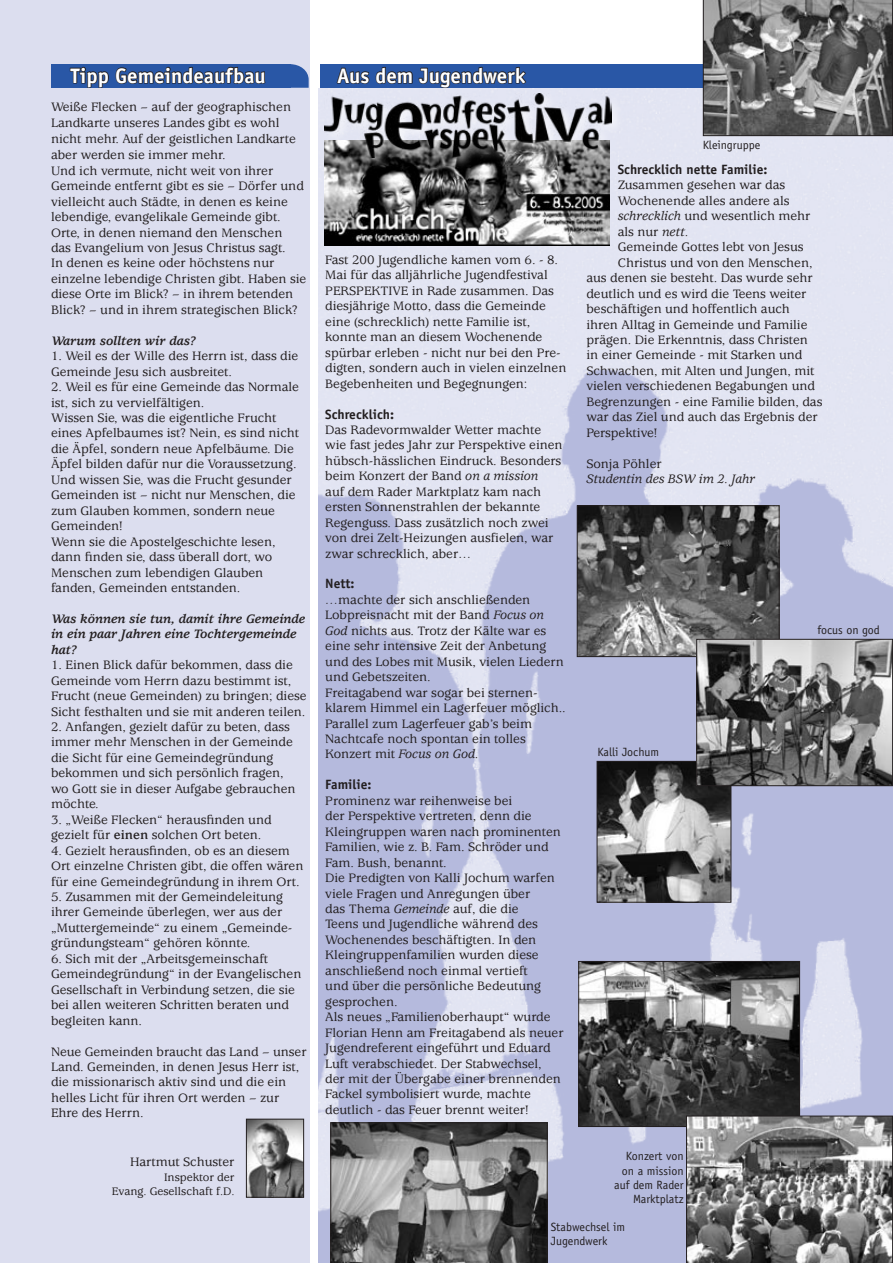
<style>
.page{position:relative;width:893px;height:1263px;background:#fff}
.page>*{position:absolute;margin:0;border:0;box-sizing:border-box;transform-origin:0 0}
.t1{font:700 21px "Officina Sans";color:#fff}
.t2{font:500 13.5px/15.5px "Usherwood";color:#231f20}
.t3{font:italic 700 13.5px/15.5px "Usherwood";color:#231f20}
.t4{font:700 13.5px "Officina Sans";color:#231f20}
.t5{font:italic 500 13.5px "Usherwood";color:#231f20}
.t6{font:12px/14.4px "Officina Sans";color:#231f20;text-align:right}
.t7{font:500 12px/14.4px "Usherwood";color:#231f20;text-align:right}
.s1{font-weight:700}
.s2{font-style:italic}
</style>
<div class="page">
<div style="left:0;top:0;width:309px;height:1263px;background:#dcdeef"></div>
<div style="left:320px;top:64px;width:492px;height:24px;background:#2957a6"></div>
<svg style="left:336px;top:66px;width:190px;height:22px"></svg>
<img style="left:319px;top:88px;width:574px;height:1175px">
<div style="left:51px;top:64px;width:239px;height:24px;background:#2957a6"></div>
<svg style="left:69px;top:64px;width:240px;height:24px"></svg>
<img style="left:248px;top:1121px;width:54px;height:74px">
<div style="left:246px;top:1119px;width:58px;height:78px;border:1px solid #231f20"></div>
<svg style="left:330px;top:1122px;width:218px;height:141px"></svg>
<img style="left:599px;top:763px;width:130px;height:137px">
<div style="left:597px;top:761px;width:134px;height:141px;border:1px solid #231f20"></div>
<img style="left:579px;top:507px;width:198px;height:148px">
<div style="left:577px;top:505px;width:202px;height:152px;border:1px solid #231f20"></div>
<img style="left:580px;top:963px;width:218px;height:162px">
<div style="left:578px;top:961px;width:222px;height:166px;border:1px solid #231f20"></div>
<svg style="left:686px;top:1116px;width:207px;height:147px"></svg>
<svg style="left:703px;top:0;width:190px;height:136px"></svg>
<img style="left:698px;top:641px;width:193px;height:143px">
<div style="left:696px;top:639px;width:197px;height:147px;border:1px solid #231f20"></div>
<img style="left:325px;top:170px;width:284px;height:76px">
<div style="left:320px;top:88px;width:305px;height:82px;background:#fff;opacity:.75"></div>
<img style="left:325px;top:93px;width:287px;height:64px">
<h1 class="t1" style="left:71px;top:63px;width:197px">Tipp Gemeindeaufbau</h1>
<h1 class="t1" style="left:337px;top:63px;width:190px">Aus dem Jugendwerk</h1>
<p class="t2" style="left:51px;top:99px;width:257px">Weiße Flecken – auf der geographischen Landkarte unseres Landes gibt es wohl nicht mehr. Auf der geistlichen Landkarte aber werden sie immer mehr.<br>Und ich vermute, nicht weit von ihrer Gemeinde entfernt gibt es sie – Dörfer und vielleicht auch Städte, in denen es keine lebendige, evangelikale Gemeinde gibt.<br>Orte, in denen niemand den Menschen<br>das Evangelium von Jesus Christus sagt.<br>In denen es keine oder höchstens nur einzelne lebendige Christen gibt. Haben sie diese Orte im Blick? – in ihrem betenden Blick? – und in ihrem strategischen Blick?</p>
<p class="t3" style="left:51px;top:333px;width:146px">Warum sollten wir das?</p>
<p class="t2" style="left:51px;top:348px;width:249px">1. Weil es der Wille des Herrn ist, dass die<br>Gemeinde Jesu sich ausbreitet.</p>
<p class="t2" style="left:51px;top:379px;width:250px">2. Weil es für eine Gemeinde das Normale ist, sich zu vervielfältigen.<br>Wissen Sie, was die eigentliche Frucht eines Apfelbaumes ist? Nein, es sind nicht die Äpfel, sondern neue Apfelbäume. Die Äpfel bilden dafür nur die Voraussetzung.<br>Und wissen Sie, was die Frucht gesunder Gemeinden ist – nicht nur Menschen, die zum Glauben kommen, sondern neue Gemeinden!<br>Wenn sie die Apostelgeschichte lesen, dann finden sie, dass überall dort, wo Menschen zum lebendigen Glauben fanden, Gemeinden entstanden.</p>
<p class="t3" style="left:51px;top:611px;width:256px">Was können sie tun, damit ihre Gemeinde in ein paar Jahren eine Tochtergemeinde hat?</p>
<p class="t2" style="left:51px;top:657px;width:257px">1. Einen Blick dafür bekommen, dass die Gemeinde vom Herrn dazu bestimmt ist, Frucht (neue Gemeinden) zu bringen; diese Sicht festhalten und sie mit anderen teilen.</p>
<p class="t2" style="left:51px;top:719px;width:246px">2. Anfangen, gezielt dafür zu beten, dass immer mehr Menschen in der Gemeinde die Sicht für eine Gemeindegründung bekommen und sich persönlich fragen, wo Gott sie in dieser Aufgabe gebrauchen möchte.</p>
<p class="t2" style="left:51px;top:812px;width:222px">3. „Weiße Flecken“ herausfinden und gezielt für <span class="s1">einen</span> solchen Ort beten.</p>
<p class="t2" style="left:51px;top:843px;width:254px">4. Gezielt herausfinden, ob es an diesem<br>Ort einzelne Christen gibt, die offen wären für eine Gemeindegründung in ihrem Ort.</p>
<p class="t2" style="left:51px;top:889px;width:243px">5. Zusammen mit der Gemeindeleitung ihrer Gemeinde überlegen, wer aus der „Muttergemeinde“ zu einem „Gemeinde&shy;gründungsteam“ gehören könnte.</p>
<p class="t2" style="left:51px;top:951px;width:252px">6. Sich mit der „Arbeitsgemeinschaft Gemeindegründung“ in der Evangelischen Gesellschaft in Verbindung setzen, die sie bei allen weiteren Schritten beraten und begleiten kann.</p>
<p class="t2" style="left:51px;top:1044px;width:257px">Neue Gemeinden braucht das Land – unser Land. Gemeinden, in denen Jesus Herr ist, die missionarisch aktiv sind und die ein helles Licht für ihren Ort werden – zur Ehre des Herrn.</p>
<p class="t2" style="left:325px;top:252px;width:243px">Fast 200 Jugendliche kamen vom 6. - 8.<br>Mai für das alljährliche Jugendfestival PERSPEKTIVE in Rade zusammen. Das diesjährige Motto, dass die Gemeinde eine (schrecklich) nette Familie ist, konnte man an diesem Wochenende spürbar erleben - nicht nur bei den Pre&shy;digten, sondern auch in vielen einzelnen Begebenheiten und Begegnungen:</p>
<p class="t4" style="left:325px;top:405px;width:70px">Schrecklich:</p>
<p class="t2" style="left:325px;top:422px;width:239px">Das Radevormwalder Wetter machte wie fast jedes Jahr zur Perspektive einen hübsch-hässlichen Eindruck. Besonders beim Konzert der Band <span class="s2">on a mission<br></span>auf dem Rader Marktplatz kam nach ersten Sonnenstrahlen der bekannte Regenguss. Dass zusätzlich noch zwei von drei Zelt-Heizungen ausfielen, war zwar schrecklich, aber…</p>
<p class="t4" style="left:325px;top:575px;width:31px">Nett:</p>
<p class="t2" style="left:325px;top:592px;width:242px"><span class="s2">…</span>machte der sich anschließenden Lobpreisnacht mit der Band <span class="s2">Focus on God</span> nichts aus. Trotz der Kälte war es eine sehr intensive Zeit der Anbetung und des Lobes mit Musik, vielen Liedern und Gebetszeiten.<br>Freitagabend war sogar bei sternen&shy;klarem Himmel ein Lagerfeuer möglich..<br>Parallel zum Lagerfeuer gab’s beim Nachtcafe noch spontan ein tolles Konzert mit <span class="s2">Focus on God.</span></p>
<p class="t4" style="left:325px;top:776px;width:48px">Familie:</p>
<p class="t2" style="left:325px;top:793px;width:240px">Prominenz war reihenweise bei<br>der Perspektive vertreten, denn die Kleingruppen waren nach prominenten Familien, wie z. B. Fam. Schröder und Fam. Bush, benannt.<br>Die Predigten von Kalli Jochum warfen viele Fragen und Anregungen über<br>das Thema <span class="s2">Gemeinde</span> auf, die die<br>Teens und Jugendliche während des Wochenendes beschäftigten. In den Kleingruppenfamilien wurden diese anschließend noch einmal vertieft<br>und über die persönliche Bedeutung gesprochen.<br>Als neues „Familienoberhaupt“ wurde Florian Henn am Freitagabend als neuer Jugendreferent eingeführt und Eduard Luft verabschiedet. Der Stabwechsel, der mit der Übergabe einer brennenden Fackel symbolisiert wurde, machte deutlich - das Feuer brennt weiter!</p>
<p class="t6" style="left:703px;top:138px;width:59px">Kleingruppe</p>
<p class="t4" style="left:618px;top:161px;width:151px">Schrecklich nette Familie:</p>
<p class="t2" style="left:618px;top:178px;width:169px">Zusammen gesehen war das</p>
<p class="t2" style="left:618px;top:193px;width:173px">Wochenende alles andere als</p>
<p class="t2" style="left:618px;top:209px;width:194px"><span class="s2">schrecklich</span> und wesentlich mehr</p>
<p class="t2" style="left:618px;top:224px;width:72px">als nur <span class="s2">nett.</span></p>
<p class="t2" style="left:618px;top:240px;width:187px">Gemeinde Gottes lebt von Jesus</p>
<p class="t2" style="left:618px;top:255px;width:196px">Christus und von den Menschen,</p>
<p class="t2" style="left:586px;top:270px;width:228px">aus denen sie besteht. Das wurde sehr</p>
<p class="t2" style="left:586px;top:286px;width:222px">deutlich und es wird die Teens weiter</p>
<p class="t2" style="left:586px;top:301px;width:205px">beschäftigen und hoffentlich auch</p>
<p class="t2" style="left:586px;top:317px;width:223px">ihren Alltag in Gemeinde und Familie</p>
<p class="t2" style="left:586px;top:332px;width:223px">prägen. Die Erkenntnis, dass Christen</p>
<p class="t2" style="left:586px;top:348px;width:218px">in einer Gemeinde - mit Starken und</p>
<p class="t2" style="left:586px;top:363px;width:230px">Schwachen, mit Alten und Jungen, mit</p>
<p class="t2" style="left:586px;top:379px;width:230px">vielen verschiedenen Begabungen und</p>
<p class="t2" style="left:586px;top:394px;width:238px">Begrenzungen - eine Familie bilden, das</p>
<p class="t2" style="left:586px;top:409px;width:233px">war das Ziel und auch das Ergebnis der</p>
<p class="t2" style="left:586px;top:425px;width:72px">Perspektive!</p>
<p class="t2" style="left:586px;top:456px;width:77px">Sonja Pöhler</p>
<p class="t5" style="left:586px;top:471px;width:170px">Studentin des BSW im 2. Jahr</p>
<p class="t6" style="left:597px;top:745px;width:63px">Kalli Jochum</p>
<p class="t6" style="left:817px;top:623px;width:64px">focus on god</p>
<p class="t2" style="left:130px;top:1154px;width:106px">Hartmut Schuster</p>
<p class="t7" style="left:112px;top:1170px;width:124px">Inspektor der<br>Evang. Gesellschaft f.D.</p>
<p class="t6" style="left:614px;top:1149px;width:71px">Konzert von on a mission auf dem Rader<br>Marktplatz</p>
<p class="t6" style="left:551px;top:1219px;width:76px;text-align:left">Stabwechsel im<br>Jugendwerk</p>
</div>
